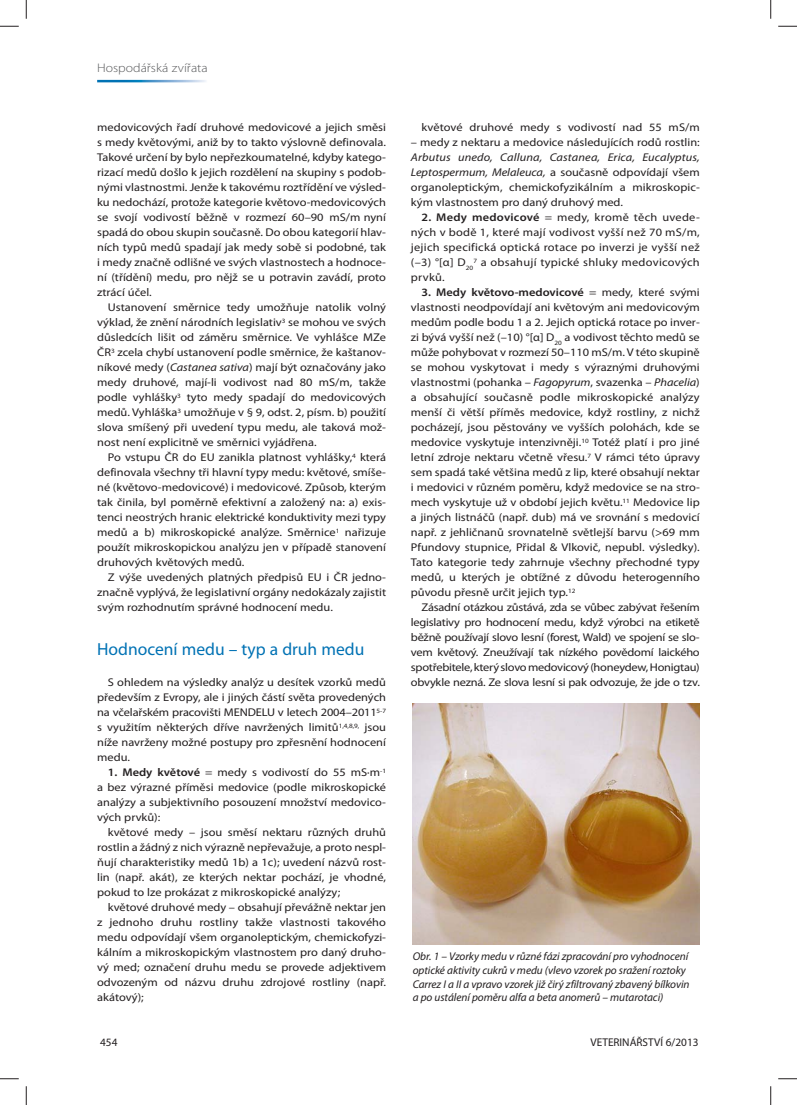
<style>
.page{position:relative;width:797px;height:1105px;background:#fff}
.page>*{position:absolute;margin:0;border:0;box-sizing:border-box;transform-origin:0 0}
.t1{font:17.5px "Myriad Pro";color:#0072b4}
.t2{font:300 12.5px "Myriad Pro";color:#58595b;scale:1.1 1}
.t3{font:11.25px/15px "Myriad Pro";color:#231f20;text-align:justify;scale:1.1 1}
.t4{font:italic 11.25px/13.8px "Myriad Pro";letter-spacing:-.005em;color:#231f20}
.t5{font:11.25px "Myriad Pro";color:#231f20}
.s1{font-style:italic}
.s2{font-weight:600}
</style>
<div class="page">
<img style="left:412px;top:704px;width:287px;height:241px">
<svg style="left:0;top:25px;width:19px;height:2px"></svg>
<svg style="left:778px;top:25px;width:19px;height:2px"></svg>
<svg style="left:0;top:1078px;width:19px;height:1px"></svg>
<svg style="left:778px;top:1078px;width:19px;height:1px"></svg>
<svg style="left:25px;top:0;width:2px;height:19px"></svg>
<svg style="left:25px;top:1086px;width:2px;height:19px"></svg>
<svg style="left:770px;top:0;width:1px;height:19px"></svg>
<svg style="left:770px;top:1086px;width:1px;height:19px"></svg>
<p class="t2" style="left:97px;top:63px;width:102px">Hospodářská zvířata</p>
<p class="t3" style="left:97px;top:121px;width:264px">medovicových řadí druhové medovicové a jejich směsi s medy květovými, aniž by to takto výslovně definovala.<br>Takové určení by bylo nepřezkoumatelné, kdyby katego&shy;rizací medů došlo k jejich rozdělení na skupiny s podob&shy;nými vlastnostmi. Jenže k takovému roztřídění ve výsled&shy;ku nedochází, protože kategorie květovo-medovicových se svojí vodivostí běžně v rozmezí 60–90 mS/m nyní spadá do obou skupin současně. Do obou kategorií hlav&shy;ních typů medů spadají jak medy sobě si podobné, tak i medy značně odlišné ve svých vlastnostech a hodnoce&shy;ní (třídění) medu, pro nějž se u potravin zavádí, proto ztrácí účel.</p>
<p class="t3" style="left:97px;top:301px;width:264px;text-indent:11px">Ustanovení směrnice tedy umožňuje natolik volný výklad, že znění národních legislativ<sup>3</sup> se mohou ve svých důsledcích lišit od záměru směrnice. Ve vyhlášce MZe ČR<sup>3</sup> zcela chybí ustanovení podle směrnice, že kaštanov&shy;níkové medy (<span class="s1">Castanea sativa</span>) mají být označovány jako medy druhové, mají-li vodivost nad 80 mS/m, takže podle vyhlášky<sup>3</sup> tyto medy spadají do medovicových medů. Vyhláška<sup>3</sup> umožňuje v § 9, odst. 2, písm. b) použití slova smíšený při uvedení typu medu, ale taková mož&shy;nost není explicitně ve směrnici vyjádřena.</p>
<p class="t3" style="left:97px;top:451px;width:264px;text-indent:11px">Po vstupu ČR do EU zanikla platnost vyhlášky,<sup>4</sup> která definovala všechny tři hlavní typy medu: květové, smíše&shy;né (květovo-medovicové) i medovicové. Způsob, kterým tak činila, byl poměrně efektivní a založený na: a) exis&shy;tenci neostrých hranic elektrické konduktivity mezi typy medů a b) mikroskopické analýze. Směrnice<sup>1</sup> nařizuje použít mikroskopickou analýzu jen v případě stanovení druhových květových medů.</p>
<p class="t3" style="left:97px;top:571px;width:264px;text-indent:11px">Z výše uvedených platných předpisů EU i ČR jedno&shy;značně vyplývá, že legislativní orgány nedokázaly zajistit svým rozhodnutím správné hodnocení medu.</p>
<h1 class="t1" style="left:97px;top:642px;width:269px">Hodnocení medu – typ a druh medu</h1>
<p class="t3" style="left:97px;top:676px;width:264px;text-indent:11px">S ohledem na výsledky analýz u desítek vzorků medů především z Evropy, ale i jiných částí světa provedených na včelařském pracovišti MENDELU v letech 2004–2011<sup>5-7 </sup>s využitím některých dříve navržených limitů<sup>1,4,8,9,</sup> jsou níže navrženy možné postupy pro zpřesnění hodnocení medu.</p>
<p class="t3" style="left:97px;top:766px;width:264px;text-indent:11px"><span class="s2">1. Medy květové</span> = medy s vodivostí do 55 mS·m<sup>-1 </sup>a bez výrazné příměsi medovice (podle mikroskopické analýzy a subjektivního posouzení množství medovico&shy;vých prvků):</p>
<p class="t3" style="left:97px;top:826px;width:264px;text-indent:11px">květové medy – jsou směsí nektaru různých druhů rostlin a žádný z nich výrazně nepřevažuje, a proto nespl&shy;ňují charakteristiky medů 1b) a 1c); uvedení názvů rost&shy;lin (např. akát), ze kterých nektar pochází, je vhodné, pokud to lze prokázat z mikroskopické analýzy;</p>
<p class="t3" style="left:97px;top:901px;width:264px;text-indent:11px">květové druhové medy – obsahují převážně nektar jen z jednoho druhu rostliny takže vlastnosti takového medu odpovídají všem organoleptickým, chemickofyzi&shy;kálním a mikroskopickým vlastnostem pro daný druho&shy;vý med; označení druhu medu se provede adjektivem odvozeným od názvu druhu zdrojové rostliny (např. akátový);</p>
<p class="t3" style="left:421px;top:121px;width:254px">květové druhové medy s vodivostí nad 55 mS/m</p>
<p class="t3" style="left:411px;top:136px;width:264px">– medy z nektaru a medovice následujících rodů rostlin:</p>
<p class="t3" style="left:411px;top:151px;width:264px"><span class="s1">Arbutus unedo, Calluna, Castanea, Erica, Eucalyptus, Leptospermum, Melaleuca,</span> a současně odpovídají všem organoleptickým, chemickofyzikálním a mikroskopic&shy;kým vlastnostem pro daný druhový med.</p>
<p class="t3" style="left:411px;top:211px;width:264px;text-indent:11px"><span class="s2">2. Medy medovicové</span> = medy, kromě těch uvede&shy;ných v bodě 1, které mají vodivost vyšší než 70 mS/m, jejich specifická optická rotace po inverzi je vyšší než (–3) °[α] D<sub>20</sub><sup>7</sup> a obsahují typické shluky medovicových prvků.</p>
<p class="t3" style="left:411px;top:286px;width:264px;text-indent:11px"><span class="s2">3. Medy květovo-medovicové</span> = medy, které svými vlastnosti neodpovídají ani květovým ani medovicovým medům podle bodu 1 a 2. Jejich optická rotace po inver&shy;zi bývá vyšší než (–10) °[α] D<sub>20</sub> a vodivost těchto medů se může pohybovat v rozmezí 50–110 mS/m. V této skupině se mohou vyskytovat i medy s výraznými druhovými vlastnostmi (pohanka – <span class="s1">Fagopyrum</span>, svazenka – <span class="s1">Phacelia</span>) a obsahující současně podle mikroskopické analýzy menší či větší příměs medovice, když rostliny, z nichž pocházejí, jsou pěstovány ve vyšších polohách, kde se medovice vyskytuje intenzivněji.<sup>10</sup> Totéž platí i pro jiné letní zdroje nektaru včetně vřesu.<sup>7</sup> V rámci této úpravy sem spadá také většina medů z lip, které obsahují nektar i medovici v různém poměru, když medovice se na stro&shy;mech vyskytuje už v období jejich květu.<sup>11</sup> Medovice lip a jiných listnáčů (např. dub) má ve srovnání s medovicí např. z jehličnanů srovnatelně světlejší barvu (&gt;69 mm Pfundovy stupnice, Přidal &amp; Vlkovič, nepubl. výsledky).<br>Tato kategorie tedy zahrnuje všechny přechodné typy medů, u kterých je obtížné z důvodu heterogenního původu přesně určit jejich typ.<sup>12</sup></p>
<p class="t3" style="left:411px;top:601px;width:264px;text-indent:11px">Zásadní otázkou zůstává, zda se vůbec zabývat řešením legislativy pro hodnocení medu, když výrobci na etiketě běžně používají slovo lesní (forest, Wald) ve spojení se slo&shy;vem květový. Zneužívají tak nízkého povědomí laického spotřebitele, který slovo medovicový (honeydew, Honigtau) obvykle nezná. Ze slova lesní si pak odvozuje, že jde o tzv.</p>
<p class="t4" style="left:412px;top:951px;width:278px">Obr. 1 – Vzorky medu v různé fázi zpracování pro vyhodnocení optické aktivity cukrů v medu (vlevo vzorek po sražení roztoky Carrez I a II a vpravo vzorek již čirý zfiltrovaný zbavený bílkovin a po ustálení poměru alfa a beta anomerů – mutarotaci)</p>
<p class="t5" style="left:100px;top:1038px;width:19px">454</p>
<p class="t5" style="left:590px;top:1038px;width:110px">VETERINÁŘSTVÍ 6/2013</p>
</div>
